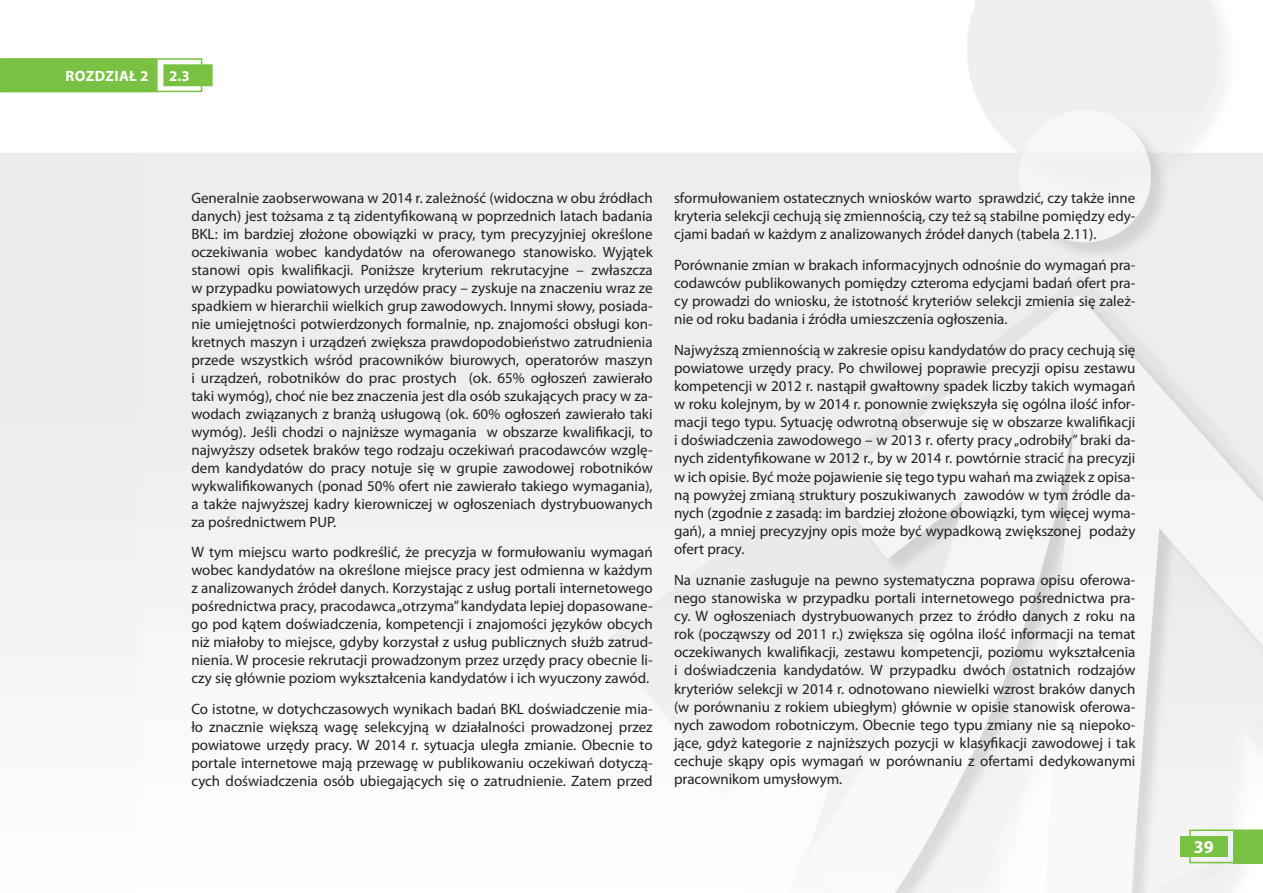
<style>
.page{position:relative;width:1263px;height:893px;background:#fff}
.page>*{position:absolute;margin:0;border:0;box-sizing:border-box;transform-origin:0 0}
.t1{font:700 18px "Myriad Pro";color:#fff}
.t2{font:15px/18px "Myriad Pro";color:#231f20;text-align:justify}
.t3{font:700 15px "Myriad Pro";color:#fff}
</style>
<div class="page">
<img style="left:1px;top:0;width:1262px;height:893px">
<img style="left:0;top:0;width:1px;height:893px">
<svg style="left:1189px;top:829px;width:74px;height:34px"></svg>
<div style="left:1233px;top:830px;width:30px;height:33px;background:#79c142"></div>
<div style="left:1180px;top:836px;width:47px;height:21px;background:#79c142"></div>
<div style="left:0;top:58px;width:202px;height:34px;border:2px solid #79c142"></div>
<div style="left:1px;top:59px;width:156px;height:32px;background:#79c142"></div>
<div style="left:1px;top:58px;width:157px;height:34px;border:2px solid #79c142"></div>
<div style="left:164px;top:65px;width:48px;height:20px;background:#79c142"></div>
<div style="left:163px;top:64px;width:50px;height:22px;border:2px solid #79c142"></div>
<p class="t3" style="left:66px;top:66px;width:49px">ROZ DZIAŁ</p>
<p class="t3" style="left:140px;top:66px;width:10px">2</p>
<p class="t3" style="left:169px;top:66px;width:22px">2.3</p>
<p class="t2" style="left:191px;top:188px;width:463px">Generalnie zaobserwowana w 2014 r. zależność (widoczna w obu źródłach danych) jest tożsama z tą zidentyfikowaną w poprzednich latach badania BKL: im bardziej złożone obowiązki w pracy, tym precyzyjniej określone oczekiwania wobec kandydatów na oferowanego stanowisko. Wyjątek stanowi opis kwalifikacji. Poniższe kryterium rekrutacyjne – zwłaszcza w przypadku powiatowych urzędów pracy – zyskuje na znaczeniu wraz ze spadkiem w hierarchii wielkich grup zawodowych. Innymi słowy, posiada&shy;nie umiejętności potwierdzonych formalnie, np. znajomości obsługi kon&shy;kretnych maszyn i urządzeń zwiększa prawdopodobieństwo zatrudnienia przede wszystkich wśród pracowników biurowych, operatorów maszyn i urządzeń, robotników do prac prostych (ok. 65% ogłoszeń zawierało taki wymóg), choć nie bez znaczenia jest dla osób szukających pracy w za&shy;wodach związanych z branżą usługową (ok. 60% ogłoszeń zawierało taki wymóg). Jeśli chodzi o najniższe wymagania w obszarze kwalifikacji, to najwyższy odsetek braków tego rodzaju oczekiwań pracodawców wzglę&shy;dem kandydatów do pracy notuje się w grupie zawodowej robotników wykwalifikowanych (ponad 50% ofert nie zawierało takiego wymagania), a także najwyższej kadry kierowniczej w ogłoszeniach dystrybuowanych za pośrednictwem PUP.</p>
<p class="t2" style="left:191px;top:543px;width:463px">W tym miejscu warto podkreślić, że precyzja w formułowaniu wymagań wobec kandydatów na określone miejsce pracy jest odmienna w każdym z analizowanych źródeł danych. Korzystając z usług portali internetowego pośrednictwa pracy, pracodawca „otrzyma” kandydata lepiej dopasowane&shy;go pod kątem doświadczenia, kompetencji i znajomości języków obcych niż miałoby to miejsce, gdyby korzystał z usług publicznych służb zatrud&shy;nienia. W procesie rekrutacji prowadzonym przez urzędy pracy obecnie li&shy;czy się głównie poziom wykształcenia kandydatów i ich wyuczony zawód.</p>
<p class="t2" style="left:191px;top:700px;width:463px">Co istotne, w dotychczasowych wynikach badań BKL doświadczenie mia&shy;ło znacznie większą wagę selekcyjną w działalności prowadzonej przez powiatowe urzędy pracy. W 2014 r. sytuacja uległa zmianie. Obecnie to portale internetowe mają przewagę w publikowaniu oczekiwań dotyczą&shy;cych doświadczenia osób ubiegających się o zatrudnienie. Zatem przed</p>
<p class="t2" style="left:674px;top:188px;width:463px">sformułowaniem ostatecznych wniosków warto sprawdzić, czy także inne kryteria selekcji cechują się zmiennością, czy też są stabilne pomiędzy edy&shy;cjami badań w każdym z analizowanych źródeł danych (tabela 2.11).</p>
<p class="t2" style="left:674px;top:255px;width:463px">Porównanie zmian w brakach informacyjnych odnośnie do wymagań pra&shy;codawców publikowanych pomiędzy czteroma edycjami badań ofert pra&shy;cy prowadzi do wniosku, że istotność kryteriów selekcji zmienia się zależ&shy;nie od roku badania i źródła umieszczenia ogłoszenia.</p>
<p class="t2" style="left:674px;top:340px;width:463px">Najwyższą zmiennością w zakresie opisu kandydatów do pracy cechują się powiatowe urzędy pracy. Po chwilowej poprawie precyzji opisu zestawu kompetencji w 2012 r. nastąpił gwałtowny spadek liczby takich wymagań w roku kolejnym, by w 2014 r. ponownie zwiększyła się ogólna ilość infor&shy;macji tego typu. Sytuację odwrotną obserwuje się w obszarze kwalifikacji i doświadczenia zawodowego – w 2013 r. oferty pracy „odrobiły” braki da&shy;nych zidentyfikowane w 2012 r., by w 2014 r. powtórnie stracić na precyzji w ich opisie. Być może pojawienie się tego typu wahań ma związek z opisa&shy;ną powyżej zmianą struktury poszukiwanych zawodów w tym źródle da&shy;nych (zgodnie z zasadą: im bardziej złożone obowiązki, tym więcej wyma&shy;gań), a mniej precyzyjny opis może być wypadkową zwiększonej podaży ofert pracy.</p>
<p class="t2" style="left:674px;top:570px;width:463px">Na uznanie zasługuje na pewno systematyczna poprawa opisu oferowa&shy;nego stanowiska w przypadku portali internetowego pośrednictwa pra&shy;cy. W ogłoszeniach dystrybuowanych przez to źródło danych z roku na rok (począwszy od 2011 r.) zwiększa się ogólna ilość informacji na temat oczekiwanych kwalifikacji, zestawu kompetencji, poziomu wykształcenia i doświadczenia kandydatów. W przypadku dwóch ostatnich rodzajów kryteriów selekcji w 2014 r. odnotowano niewielki wzrost braków danych (w porównaniu z rokiem ubiegłym) głównie w opisie stanowisk oferowa&shy;nych zawodom robotniczym. Obecnie tego typu zmiany nie są niepoko&shy;jące, gdyż kategorie z najniższych pozycji w klasyfikacji zawodowej i tak cechuje skąpy opis wymagań w porównaniu z ofertami dedykowanymi pracownikom umysłowym.</p>
<p class="t1" style="left:1194px;top:835px;width:21px">39</p>
</div>
